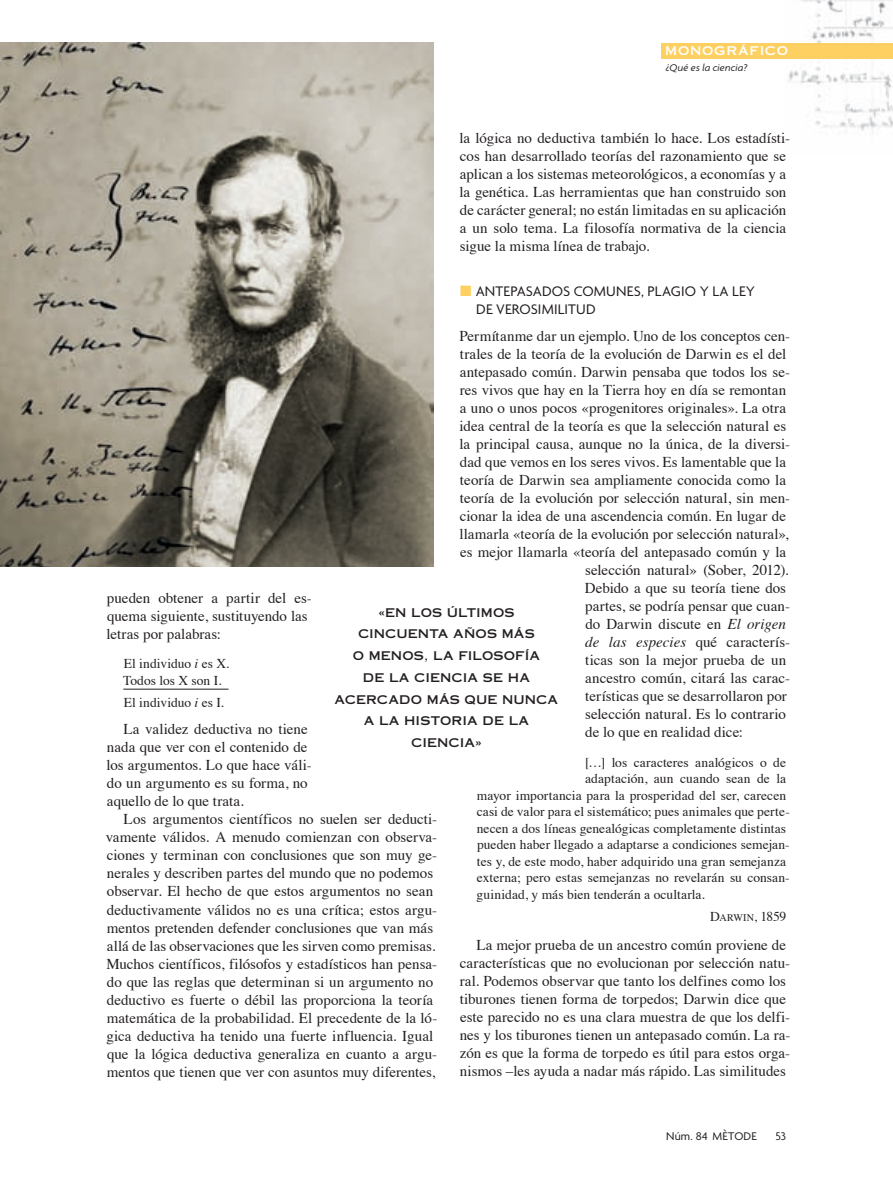
<style>
.page{position:relative;width:893px;height:1191px;background:#fff}
.page>*{position:absolute;margin:0;border:0;box-sizing:border-box;transform-origin:0 0}
.t1{font:15px/18px "Times";color:#231f20}
.t2{font:15px/18px "Agenda";letter-spacing:.01em;color:#231f20}
.t3{font:13.5px/16.5px "Times";letter-spacing:.005em;color:#231f20}
.t4{font:12px/21.8px "Copperplate Thirty One AB";letter-spacing:.01em;color:#231f20;text-align:center}
.t5{font:12px "Agenda";letter-spacing:.025em;color:#231f20}
.t6{font:12px "Copperplate Thirty One AB";letter-spacing:.06em;color:#fff}
.t7{font:italic 10.5px "Agenda";letter-spacing:.015em;color:#231f20}
.s1{color:#fed061}
.s2{font-style:italic}
.s3{font-size:10.2px}
</style>
<div class="page">
<img style="left:784px;top:0;width:109px;height:133px">
<hr style="left:123px;top:689px;width:106px;height:1px;background:#231f20">
<div style="left:661px;top:43px;width:232px;height:15px;background:#fed061"></div>
<img style="left:0;top:43px;width:434px;height:523px">
<p class="t6" style="left:665px;top:44px;width:124px">MONOGRÁFICO</p>
<p class="t7" style="left:666px;top:63px;width:83px">¿Qué es la ciencia?</p>
<p class="t1" style="left:459px;top:130px;width:332px">la lógica no deductiva también lo hace. Los estadísti&shy;cos han desarrollado teorías del razonamiento que se aplican a los sistemas meteorológicos, a economías y a la genética. Las herramientas que han construido son de carácter general; no están limitadas en su aplicación a un solo tema. La filosofía normativa de la ciencia sigue la misma línea de trabajo.</p>
<p class="t2" style="left:476px;top:283px;width:280px;text-indent:-16px"><span class="s1">■</span> ANTEPASADOS COMUNES, PLAGIO Y LA LEY<br>DE VEROSIMILITUD</p>
<p class="t1" style="left:459px;top:328px;width:332px">Permítanme dar un ejemplo. Uno de los conceptos cen-</p>
<p class="t1" style="left:460px;top:346px;width:328px">trales de la teoría de la evolución de Darwin es el del</p>
<p class="t1" style="left:460px;top:364px;width:332px">antepasado común. Darwin pensaba que todos los se-</p>
<p class="t1" style="left:460px;top:382px;width:328px">res vivos que hay en la Tierra hoy en día se remontan</p>
<p class="t1" style="left:460px;top:400px;width:328px">a uno o unos pocos «progenitores originales». La otra</p>
<p class="t1" style="left:460px;top:418px;width:328px">idea central de la teoría es que la selección natural es</p>
<p class="t1" style="left:459px;top:436px;width:332px">la principal causa, aunque no la única, de la diversi-</p>
<p class="t1" style="left:460px;top:454px;width:328px">dad que vemos en los seres vivos. Es lamentable que la</p>
<p class="t1" style="left:460px;top:472px;width:328px">teoría de Darwin sea ampliamente conocida como la</p>
<p class="t1" style="left:460px;top:490px;width:332px">teoría de la evolución por selección natural, sin men-</p>
<p class="t1" style="left:460px;top:508px;width:328px">cionar la idea de una ascendencia común. En lugar de</p>
<p class="t1" style="left:459px;top:526px;width:330px">llamarla «teoría de la evolución por selección natural»,</p>
<p class="t1" style="left:460px;top:544px;width:328px">es mejor llamarla «teoría del antepasado común y la</p>
<p class="t1" style="left:585px;top:562px;width:205px">selección natural» (Sober, 2012).</p>
<p class="t1" style="left:585px;top:580px;width:203px">Debido a que su teoría tiene dos</p>
<p class="t1" style="left:585px;top:598px;width:206px">partes, se podría pensar que cuan-</p>
<p class="t1" style="left:585px;top:616px;width:202px">do Darwin discute en <span class="s2">El origen</span></p>
<p class="t1" style="left:585px;top:634px;width:206px"><span class="s2">de las especies</span> qué caracterís-</p>
<p class="t1" style="left:585px;top:652px;width:202px">ticas son la mejor prueba de un</p>
<p class="t1" style="left:585px;top:670px;width:206px">ancestro común, citará las carac-</p>
<p class="t1" style="left:585px;top:688px;width:203px">terísticas que se desarrollaron por</p>
<p class="t1" style="left:585px;top:706px;width:202px">selección natural. Es lo contrario</p>
<p class="t1" style="left:585px;top:724px;width:159px">de lo que en realidad dice:</p>
<p class="t3" style="left:585px;top:755px;width:203px">[…] los caracteres analógicos o de</p>
<p class="t3" style="left:585px;top:771px;width:202px">adaptación, aun cuando sean de la</p>
<p class="t3" style="left:477px;top:788px;width:311px">mayor importancia para la prosperidad del ser, carecen</p>
<p class="t3" style="left:477px;top:804px;width:314px">casi de valor para el sistemático; pues animales que perte-</p>
<p class="t3" style="left:477px;top:821px;width:311px">necen a dos líneas genealógicas completamente distintas</p>
<p class="t3" style="left:477px;top:837px;width:314px">pueden haber llegado a adaptarse a condiciones semejan-</p>
<p class="t3" style="left:477px;top:854px;width:311px">tes y, de este modo, haber adquirido una gran semejanza</p>
<p class="t3" style="left:477px;top:870px;width:314px">externa; pero estas semejanzas no revelarán su consan-</p>
<p class="t3" style="left:476px;top:887px;width:230px">guinidad, y más bien tenderán a ocultarla.</p>
<p class="t3" style="left:710px;top:909px;width:78px">D<span class="s3">ARWIN</span>, 1859</p>
<p class="t1" style="left:460px;top:936px;width:332px;text-indent:17px">La mejor prueba de un ancestro común proviene de características que no evolucionan por selección natu&shy;ral. Podemos observar que tanto los delfines como los tiburones tienen forma de torpedos; Darwin dice que este parecido no es una clara muestra de que los delfi&shy;nes y los tiburones tienen un antepasado común. La ra&shy;zón es que la forma de torpedo es útil para estos orga&shy;nismos –les ayuda a nadar más rápido. Las similitudes</p>
<p class="t1" style="left:106px;top:590px;width:207px">pueden obtener a partir del es&shy;quema siguiente, sustituyendo las letras por palabras:</p>
<p class="t3" style="left:123px;top:656px;width:107px">El individuo <span class="s2">i</span> es X.<br>Todos los X son I.</p>
<p class="t3" style="left:124px;top:695px;width:102px">El individuo <span class="s2">i</span> es I.</p>
<p class="t1" style="left:106px;top:721px;width:207px;text-indent:17px">La validez deductiva no tiene nada que ver con el contenido de los argumentos. Lo que hace váli&shy;do un argumento es su forma, no aquello de lo que trata.</p>
<p class="t1" style="left:106px;top:811px;width:333px;text-indent:18px">Los argumentos científicos no suelen ser deducti&shy;vamente válidos. A menudo comienzan con observa&shy;ciones y terminan con conclusiones que son muy ge&shy;nerales y describen partes del mundo que no podemos observar. El hecho de que estos argumentos no sean deductivamente válidos no es una crítica; estos argu&shy;mentos pretenden defender conclusiones que van más allá de las observaciones que les sirven como premisas.<br>Muchos científicos, filósofos y estadísticos han pensa&shy;do que las reglas que determinan si un argumento no deductivo es fuerte o débil las proporciona la teoría matemática de la probabilidad. El precedente de la ló&shy;gica deductiva ha tenido una fuerte influencia. Igual que la lógica deductiva generaliza en cuanto a argu&shy;mentos que tienen que ver con asuntos muy diferentes,</p>
<p class="t4" style="left:335px;top:601px;width:225px">«EN LOS ÚLTIMOS<br>CINCUENTA AÑOS MÁS<br>O MENOS, LA FILOSOFÍA<br>DE LA CIENCIA SE HA<br>ACERCADO MÁS QUE NUNCA<br>A LA HISTORIA DE LA<br>CIENCIA»</p>
<p class="t5" style="left:666px;top:1131px;width:92px">Núm. 84 MÈTODE</p>
<p class="t5" style="left:775px;top:1131px;width:12px">53</p>
</div>
